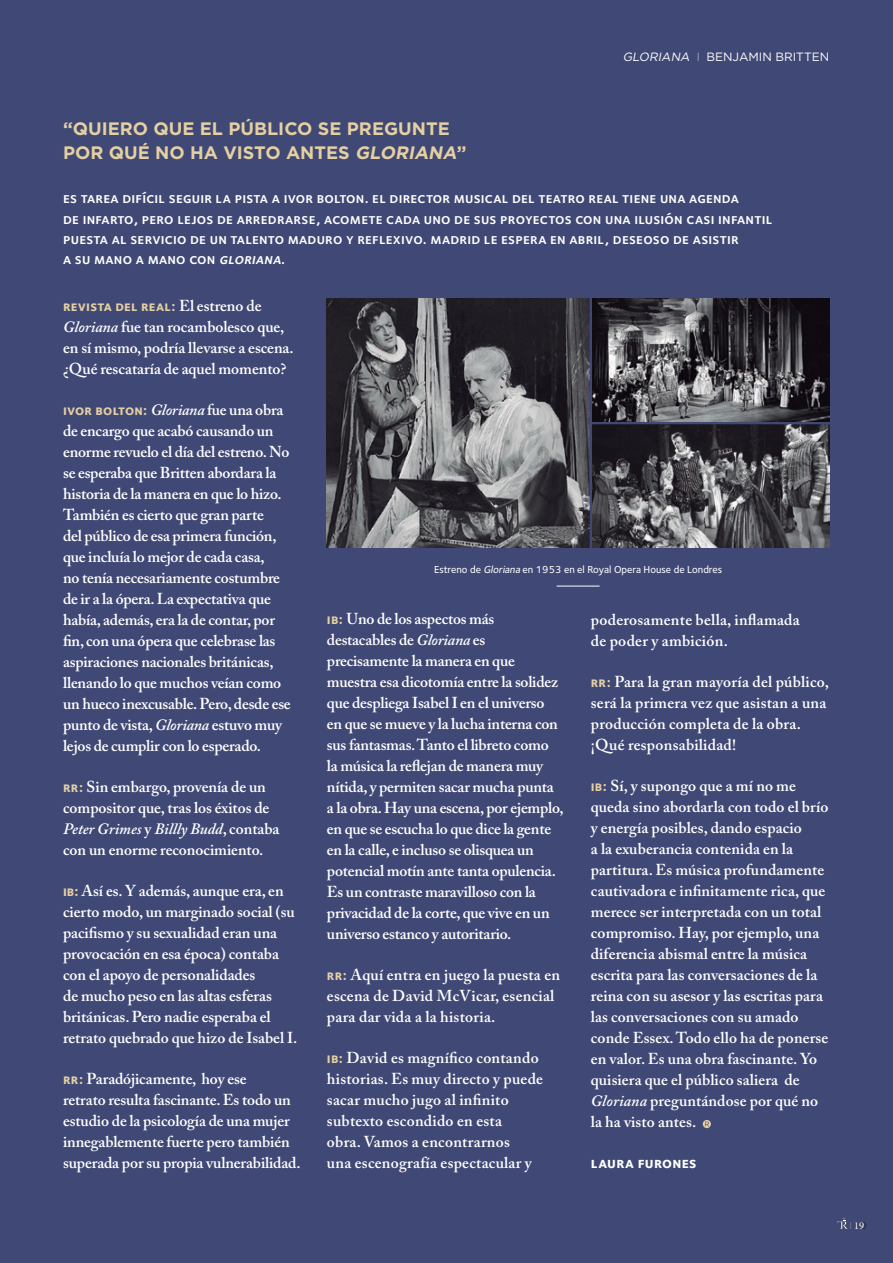
<style>
.page{position:relative;width:893px;height:1263px;background:#404875}
.page>*{position:absolute;margin:0;border:0;box-sizing:border-box;transform-origin:0 0}
.t1{font:700 18px/24px "Gotham";color:#e5d0a2}
.t2{font:600 15.75px/21px "Adobe Caslon Pro";letter-spacing:-.005em;color:#fff}
.t3{font:600 15.75px/21px "Adobe Caslon Pro";letter-spacing:.015em;color:#fff}
.t4{font:15.3px "Foundry Sterling Bold Expert";letter-spacing:.015em;color:#fff}
.t5{font:15px/20.2px "Foundry Sterling Demi Expert";letter-spacing:.015em;color:#fff}
.t6{font:14.25px "Foundry Sterling Bold Expert";letter-spacing:.015em;color:#e5d0a2}
.t7{font:12px "Gotham";color:#fff}
.t8{font:500 10.5px "Foundry Sterling";color:#fff}
.t9{font:10.5px "Minion Pro";color:#fff}
.s1{font-style:italic}
.s2{font-weight:200}
.s3{font-family:"Adobe Caslon Pro";font-weight:600;font-size:15.75px;color:#fff}
.s4{font-family:"Adobe Caslon Pro";font-weight:600;font-style:italic;font-size:15.75px;color:#fff}
.s5{font-family:"Foundry Sterling Bold Expert";font-weight:400;font-size:14.25px;color:#e5d0a2}
.s6{font-family:"Gotham";font-weight:100;font-size:10.05px}
</style>
<div class="page">
<hr style="left:557px;top:586px;width:43px;height:1px;background:#fff">
<svg style="left:838px;top:1217px;width:9px;height:12px"></svg>
<svg style="left:703px;top:1120px;width:8px;height:8px"></svg>
<svg style="left:705px;top:1122px;width:4px;height:4px"></svg>
<img style="left:327px;top:299px;width:502px;height:248px">
<hr style="left:590px;top:297px;width:2px;height:252px;background:#404875">
<hr style="left:591px;top:422px;width:239px;height:2px;background:#404875">
<p class="t7" style="left:623px;top:49px;width:208px"><span class="s1">GLORIANA</span> <span class="s2">I</span> BENJAMIN BRITTEN</p>
<p class="t1" style="left:63px;top:117px;width:405px">“QUIERO QUE EL PÚBLICO SE PREGUNTE<br>POR QUÉ NO HA VISTO ANTES <span class="s1">GLORIANA</span>”</p>
<p class="t5" style="left:63px;top:188px;width:711px">es tarea difícil seguir la pista a ivor bolton. el director musical del teatro real tiene una agenda<br>de infarto, pero lejos de arredrarse, acomete cada uno de sus proyectos con una ilusión casi infantil puesta al servicio de un talento maduro y reflexivo. madrid le espera en abril, deseoso de asistir<br>a su mano a mano con <span class="s1">gloriana</span>.</p>
<p class="t6" style="left:63px;top:298px;width:200px">revista del real: <span class="s3">El estreno de</span></p>
<p class="t2" style="left:63px;top:316px;width:232px"><span class="s1">Gloriana</span> fue tan rocambolesco que, en sí mismo, podría llevarse a escena. ¿Qué rescataría de aquel momento?</p>
<p class="t6" style="left:63px;top:402px;width:222px">ivor bolton: <span class="s4">Gloriana</span> <span class="s3">fue una obra</span></p>
<p class="t2" style="left:63px;top:420px;width:229px">de encargo que acabó causando un enorme revuelo el día del estreno. No se esperaba que Britten abordara la historia de la manera en que lo hizo.<br>También es cierto que gran parte<br>del público de esa primera función, que incluía lo mejor de cada casa,<br>no tenía necesariamente costumbre de ir a la ópera. La expectativa que había, además, era la de contar, por fin, con una ópera que celebrase las aspiraciones nacionales británicas, llenando lo que muchos veían como un hueco inexcusable. Pero, desde ese punto de vista, <span class="s1">Gloriana</span> estuvo muy lejos de cumplir con lo esperado.</p>
<p class="t2" style="left:63px;top:776px;width:218px"><span class="s5">rr:</span> Sin embargo, provenía de un compositor que, tras los éxitos de<br><span class="s1">Peter Grimes</span> y <span class="s1">Billly Budd</span>, contaba con un enorme reconocimiento.</p>
<p class="t2" style="left:63px;top:880px;width:236px"><span class="s5">ib:</span> Así es. Y además, aunque era, en cierto modo, un marginado social (su pacifismo y su sexualidad eran una provocación en esa época) contaba con el apoyo de personalidades<br>de mucho peso en las altas esferas británicas. Pero nadie esperaba el retrato quebrado que hizo de Isabel I.</p>
<p class="t2" style="left:63px;top:1068px;width:239px"><span class="s5">rr:</span> Paradójicamente, hoy ese<br>retrato resulta fascinante. Es todo un estudio de la psicología de una mujer innegablemente fuerte pero también superada por su propia vulnerabilidad.</p>
<p class="t8" style="left:434px;top:563px;width:290px">Estreno de <span class="s1">Gloriana</span> en 1953 en el Royal Opera House de Londres</p>
<p class="t2" style="left:327px;top:608px;width:238px"><span class="s5">ib:</span> Uno de los aspectos más destacables de <span class="s1">Gloriana</span> es precisamente la manera en que muestra esa dicotomía entre la solidez que despliega Isabel I en el universo<br>en que se mueve y la lucha interna con sus fantasmas. Tanto el libreto como<br>la música la reflejan de manera muy nítida, y permiten sacar mucha punta a la obra. Hay una escena, por ejemplo, en que se escucha lo que dice la gente en la calle, e incluso se olisquea un potencial motín ante tanta opulencia.<br>Es un contraste maravilloso con la privacidad de la corte, que vive en un universo estanco y autoritario.</p>
<p class="t3" style="left:327px;top:964px;width:235px"><span class="s5">rr:</span> Aquí entra en juego la puesta en escena de David McVicar, esencial para dar vida a la historia.</p>
<p class="t3" style="left:327px;top:1047px;width:218px"><span class="s5">ib:</span> David es magnífico contando historias. Es muy directo y puede sacar mucho jugo al infinito subtexto escondido en esta<br>obra. Vamos a encontrarnos<br>una escenografía espectacular y</p>
<p class="t3" style="left:591px;top:609px;width:210px">poderosamente bella, inflamada de poder y ambición.</p>
<p class="t3" style="left:591px;top:671px;width:240px"><span class="s5">rr:</span> Para la gran mayoría del público, será la primera vez que asistan a una producción completa de la obra. ¡Qué responsabilidad!</p>
<p class="t2" style="left:591px;top:775px;width:239px"><span class="s5">ib:</span> Sí, y supongo que a mí no me queda sino abordarla con todo el brío y energía posibles, dando espacio<br>a la exuberancia contenida en la partitura. Es música profundamente cautivadora e infinitamente rica, que merece ser interpretada con un total compromiso. Hay, por ejemplo, una diferencia abismal entre la música escrita para las conversaciones de la reina con su asesor y las escritas para las conversaciones con su amado conde Essex. Todo ello ha de ponerse en valor. Es una obra fascinante. Yo quisiera que el público saliera de <span class="s1">Gloriana</span> preguntándose por qué no la ha visto antes.</p>
<p class="t4" style="left:591px;top:1154px;width:107px">laura furones</p>
<p class="t9" style="left:849px;top:1218px;width:16px"><span class="s6">I</span>19</p>
</div>
